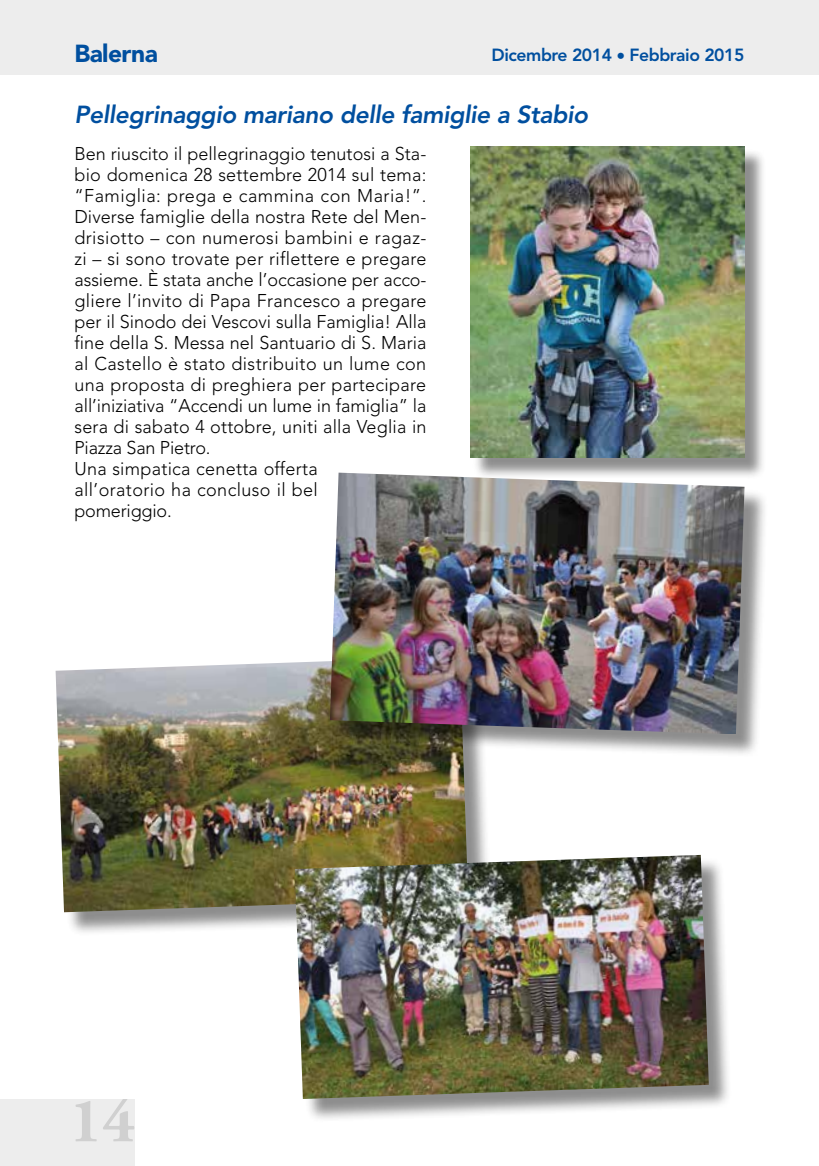
<style>
.page{position:relative;width:819px;height:1166px;background:#fff}
.page>*{position:absolute;margin:0;border:0;box-sizing:border-box;transform-origin:0 0}
.t1{font:700 63px "Adobe Garamond Pro";color:#d0d0d0}
.t2{font:italic 800 24.5px "Avenir";letter-spacing:-.015em;color:#004f9f}
.t3{font:900 24.5px "Avenir";letter-spacing:-.025em;color:#004f9f}
.t4{font:300 18.38px/21px "Avenir";letter-spacing:.01em;color:#000}
.t5{font:800 17.5px "Avenir";letter-spacing:-.025em;color:#004f9f}
</style>
<div class="page">
<div style="left:0;top:1099px;width:134px;height:67px;background:#ededed"></div>
<div style="left:0;top:0;width:819px;height:74px;background:#ededed"></div>
<div style="left:58px;top:659px;width:434px;height:277px;background:#000;opacity:.45"></div>
<img style="left:56px;top:659px;width:412px;height:253px">
<div style="left:473px;top:149px;width:293px;height:331px;background:#000;opacity:.45"></div>
<img style="left:470px;top:146px;width:274px;height:312px">
<div style="left:297px;top:857px;width:435px;height:266px;background:#000;opacity:.45"></div>
<img style="left:295px;top:855px;width:413px;height:244px">
<div style="left:332px;top:475px;width:436px;height:283px;background:#000;opacity:.45"></div>
<img style="left:330px;top:473px;width:414px;height:261px">
<h2 class="t3" style="left:74px;top:38px;width:85px">Balerna</h2>
<p class="t5" style="left:491px;top:45px;width:254px">Dicembre 2014 • Febbraio 2015</p>
<h2 class="t2" style="left:74px;top:100px;width:515px">Pellegrinaggio mariano delle famiglie a Stabio</h2>
<p class="t4" style="left:74px;top:143px;width:353px">Ben riuscito il pellegrinaggio tenutosi a Sta&shy;bio domenica 28 settembre 2014 sul tema: “Famiglia: prega e cammina con Maria!”.<br>Diverse famiglie della nostra Rete del Men&shy;drisiotto – con numerosi bambini e ragaz&shy;zi – si sono trovate per riflettere e pregare assieme. È stata anche l’occasione per acco&shy;gliere l’invito di Papa Francesco a pregare per il Sinodo dei Vescovi sulla Famiglia! Alla fine della S. Messa nel Santuario di S. Maria al Castello è stato distribuito un lume con una proposta di preghiera per partecipare all’iniziativa “Accendi un lume in famiglia” la sera di sabato 4 ottobre, uniti alla Veglia in Piazza San Pietro.<br>Una simpatica cenetta offerta<br>all’oratorio ha concluso il bel<br>pomeriggio.</p>
<h1 class="t1" style="left:69px;top:1084px;width:67px">14</h1>
</div>
